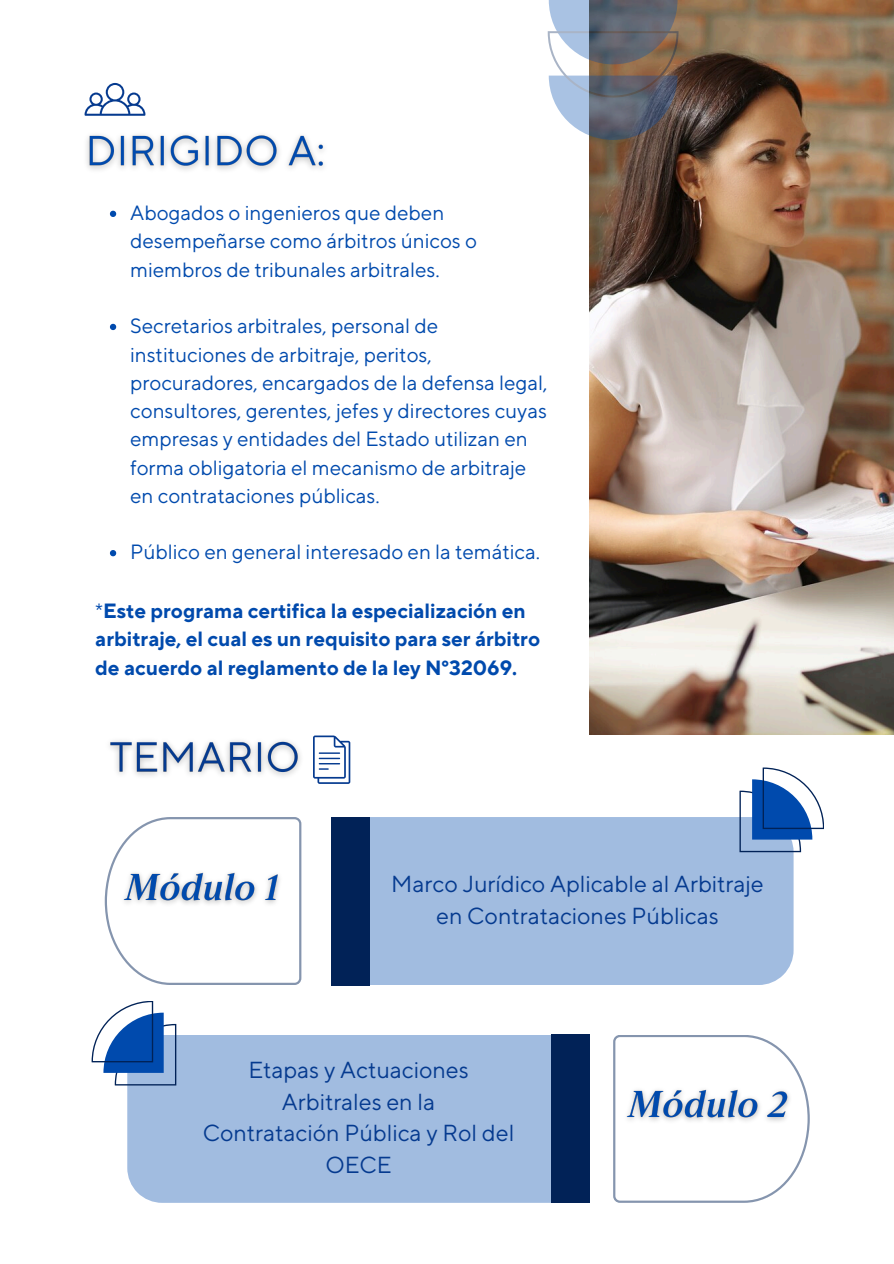
<style>
.page{position:relative;width:894px;height:1264px;background:#fff}
.page>*{position:absolute;margin:0;border:0;box-sizing:border-box;transform-origin:0 0}
.t1{font:23.1px/31.5px "TT Norms Pro";color:#053a8f;text-align:center}
.t2{font:20.55px/28.2px "TT Norms Pro";color:#004aad}
.t3{font:700 20.55px/28.2px "TT Norms Pro";color:#004aad}
.s1{font-weight:400}
</style>
<div class="page">
<img style="left:589px;top:0;width:304px;height:734px">
<svg style="left:84px;top:83px;width:61px;height:33px"></svg>
<svg style="left:313px;top:735px;width:37px;height:49px"></svg>
<div style="left:369px;top:817px;width:424px;height:168px;background:#a1bce0"></div>
<div style="left:331px;top:817px;width:38px;height:168px;background:#012257"></div>
<svg style="left:105px;top:817px;width:196px;height:167px"></svg>
<svg style="left:739px;top:767px;width:84px;height:85px"></svg>
<div style="left:127px;top:1034px;width:424px;height:168px;background:#a1bce0"></div>
<div style="left:551px;top:1034px;width:38px;height:168px;background:#012257"></div>
<svg style="left:613px;top:1035px;width:196px;height:167px"></svg>
<svg style="left:92px;top:1001px;width:84px;height:84px"></svg>
<svg style="left:110px;top:211px;width:6px;height:6px"></svg>
<svg style="left:110px;top:324px;width:6px;height:6px"></svg>
<svg style="left:110px;top:550px;width:6px;height:6px"></svg>
<img style="left:86px;top:134px;width:238px;height:36px">
<img style="left:110px;top:740px;width:191px;height:36px">
<img style="left:115px;top:864px;width:176px;height:49px">
<img style="left:616px;top:1081px;width:182px;height:49px">
<svg style="left:547px;top:0;width:131px;height:140px;background:#848790"></svg>
<p class="t2" style="left:130px;top:200px;width:348px">Abogados o ingenieros que deben desempeñarse como árbitros únicos o miembros de tribunales arbitrales.</p>
<p class="t2" style="left:130px;top:313px;width:419px">Secretarios arbitrales, personal de instituciones de arbitraje, peritos, procuradores, encargados de la defensa legal, consultores, gerentes, jefes y directores cuyas empresas y entidades del Estado utilizan en forma obligatoria el mecanismo de arbitraje en contrataciones públicas.</p>
<p class="t2" style="left:130px;top:539px;width:411px">Público en general interesado en la temática.</p>
<p class="t3" style="left:95px;top:597px;width:446px"><span class="s1">*</span>Este programa certifica la especialización en arbitraje, el cual es un requisito para ser árbitro de acuerdo al reglamento de la ley N°32069.</p>
<p class="t1" style="left:391px;top:869px;width:374px">Marco Jurídico Aplicable al Arbitraje en Contrataciones Públicas</p>
<p class="t1" style="left:203px;top:1055px;width:313px">Etapas y Actuaciones<br>Arbitrales en la<br>Contratación Pública y Rol del<br>OECE</p>
</div>
